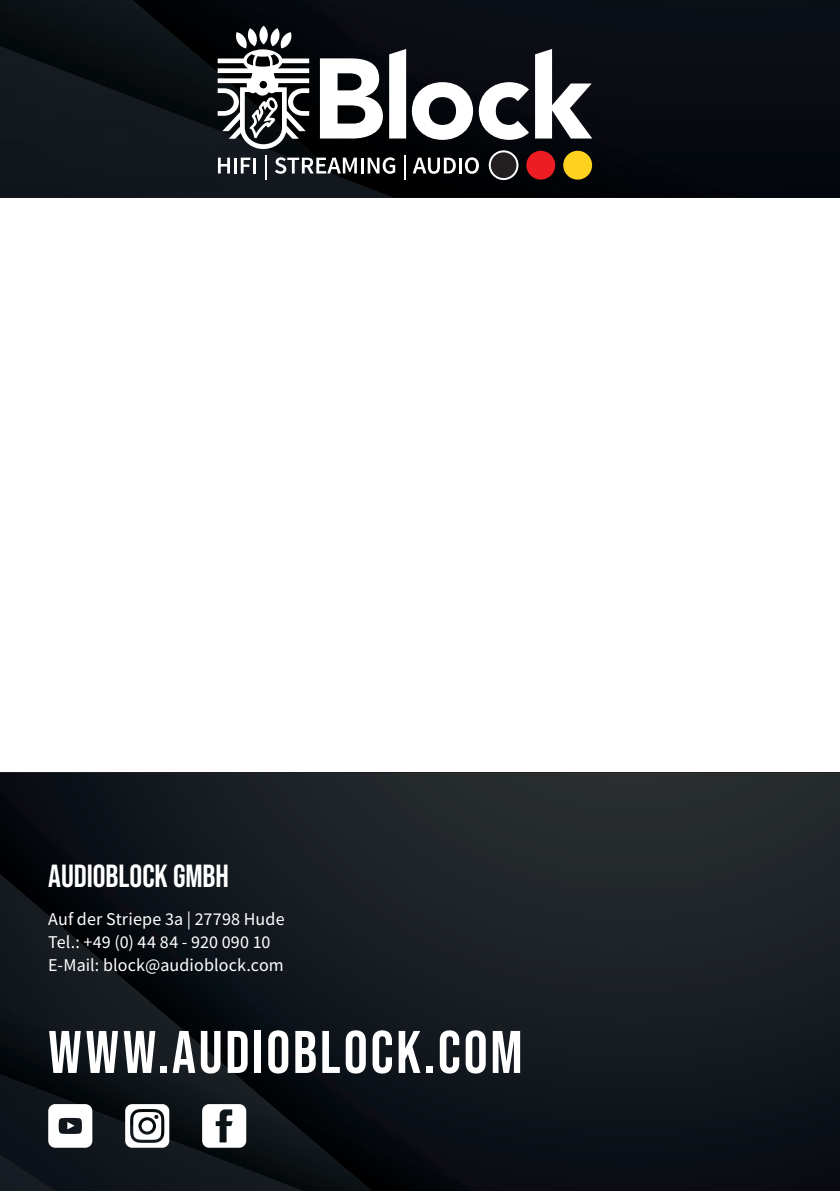
<style>
.page{position:relative;width:840px;height:1191px;background:#fff}
.page>*{position:absolute;margin:0;border:0;box-sizing:border-box;transform-origin:0 0}
.t1{font:60px "Bebas Neue";letter-spacing:.045em;color:#fff}
.t2{font:32px "Bebas Neue";color:#fff}
.t3{font:18px/23.4px "Source Sans Pro";letter-spacing:.01em;color:#fff}
</style>
<div class="page">
<svg style="left:0;top:773px;width:839px;height:418px;background:#191e23"></svg>
<img style="left:0;top:787px;width:463px;height:323px">
<img style="left:0;top:874px;width:277px;height:129px">
<img style="left:474px;top:1181px;width:12px;height:10px">
<img style="left:372px;top:1110px;width:102px;height:81px">
<img style="left:0;top:1003px;width:372px;height:188px">
<img style="left:0;top:1074px;width:303px;height:117px">
<div style="left:0;top:1154px;width:55px;height:37px;background:#13161c"></div>
<div style="left:561px;top:0;width:278px;height:198px;background:#0a0e14"></div>
<img style="left:561px;top:66px;width:187px;height:132px">
<img style="left:341px;top:0;width:220px;height:198px">
<img style="left:194px;top:0;width:147px;height:46px">
<img style="left:194px;top:46px;width:199px;height:152px">
<img style="left:0;top:0;width:194px;height:198px">
<svg style="left:202px;top:1104px;width:44px;height:43px"></svg>
<svg style="left:125px;top:1104px;width:44px;height:43px"></svg>
<svg style="left:48px;top:1104px;width:44px;height:43px"></svg>
<svg style="left:320px;top:58px;width:62px;height:80px"></svg>
<svg style="left:389px;top:49px;width:139px;height:91px"></svg>
<svg style="left:534px;top:49px;width:58px;height:89px"></svg>
<svg style="left:217px;top:28px;width:92px;height:121px"></svg>
<div style="left:563px;top:151px;width:28px;height:29px;background:#ffd220;border-radius:50%"></div>
<div style="left:526px;top:151px;width:29px;height:29px;background:#ee1d23;border-radius:50%"></div>
<div style="left:489px;top:151px;width:28px;height:28px;background:#231f20;border-radius:50%"></div>
<div style="left:488px;top:150px;width:30px;height:30px;border:2px solid #fff;border-radius:50%"></div>
<svg style="left:218px;top:158px;width:12px;height:15px"></svg>
<hr style="left:234px;top:158px;width:3px;height:15px;background:#fff">
<svg style="left:241px;top:158px;width:9px;height:15px"></svg>
<hr style="left:253px;top:158px;width:3px;height:15px;background:#fff">
<hr style="left:265px;top:155px;width:2px;height:25px;background:#fff">
<svg style="left:275px;top:157px;width:81px;height:17px"></svg>
<hr style="left:360px;top:158px;width:3px;height:15px;background:#fff">
<svg style="left:367px;top:157px;width:28px;height:17px"></svg>
<hr style="left:403px;top:155px;width:2px;height:25px;background:#fff">
<svg style="left:412px;top:158px;width:43px;height:16px"></svg>
<hr style="left:458px;top:158px;width:3px;height:15px;background:#fff">
<svg style="left:464px;top:157px;width:14px;height:17px"></svg>
<h2 class="t2" style="left:48px;top:858px;width:182px">AUDIOBLOCK GMBH</h2>
<p class="t3" style="left:48px;top:907px;width:238px">Auf der Striepe 3a | 27798 Hude<br>Tel.: +49 (0) 44 84 - 920 090 10<br>E-Mail: block@audioblock.com</p>
<h1 class="t1" style="left:48px;top:1018px;width:475px">WWW.AUDIOBLOCK.COM</h1>
</div>
